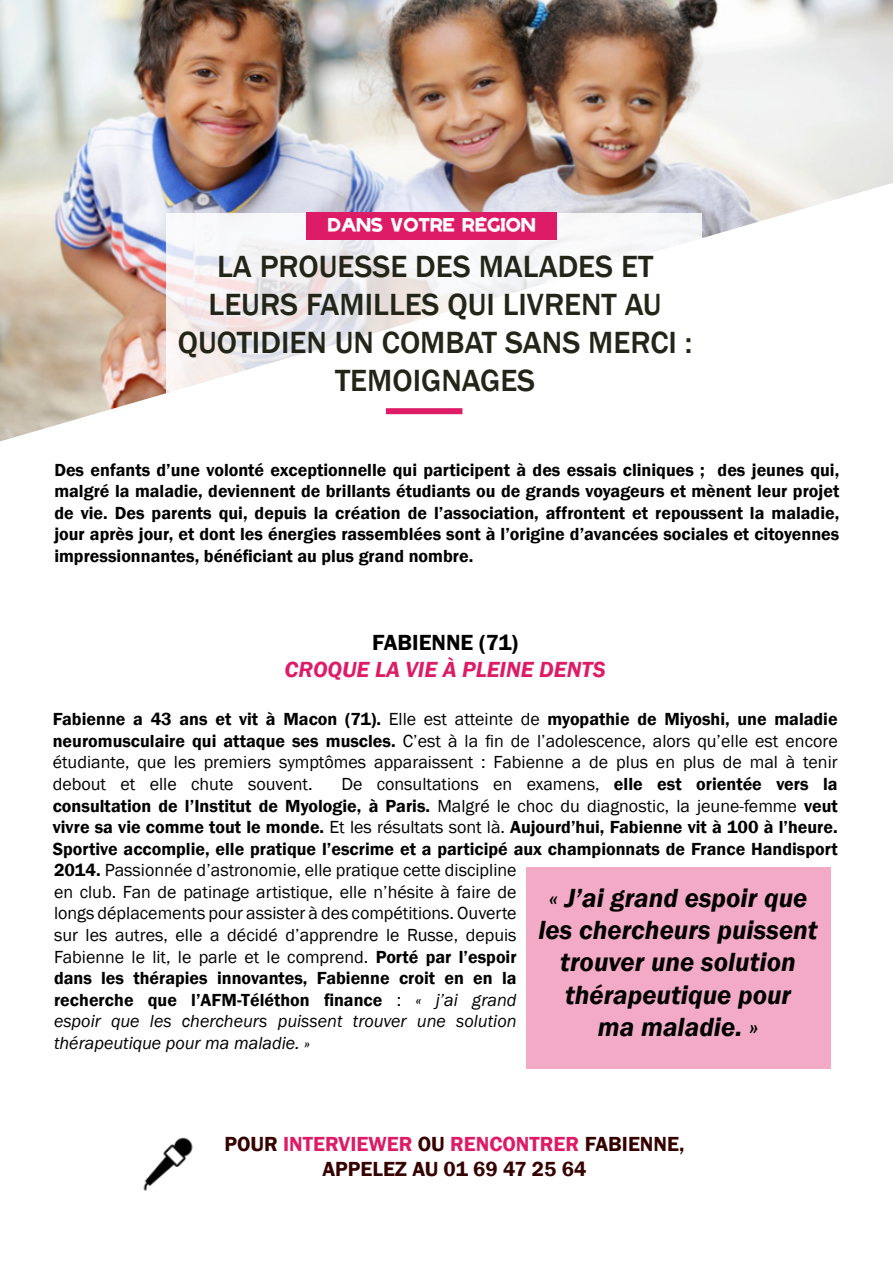
<style>
.page{position:relative;width:893px;height:1263px;background:#fff}
.page>*{position:absolute;margin:0;border:0;box-sizing:border-box;transform-origin:0 0}
.t1{font:500 31.5px/37.8px "Franklin Gothic";color:#222517;text-align:center}
.t2{font:italic 600 27px/32.4px "Franklin Gothic";color:#000;text-align:center}
.t3{font:italic 600 22.5px "Franklin Gothic";color:#dd1b66}
.t4{font:600 22.5px "Franklin Gothic";color:#000}
.t5{font:600 21px/25.2px "Franklin Gothic";color:#350200;text-align:center}
.t6{font:18px/21.6px "Franklin Gothic";color:#000;text-align:justify}
.t7{font:600 18px/21.6px "Franklin Gothic";color:#000;text-align:justify}
.t8{font:700 15px "AFM Telethon";color:#fff}
.s1{font-weight:600}
.s2{font-weight:400}
.s3{font-style:italic}
.s4{color:#dd1b66}
</style>
<div class="page">
<img style="left:0;top:0;width:893px;height:441px">
<div style="left:526px;top:867px;width:304px;height:202px;background:#f2aac6"></div>
<svg style="left:166px;top:213px;width:536px;height:228px"></svg>
<div style="left:306px;top:213px;width:251px;height:27px;background:#dd1b66"></div>
<div style="left:386px;top:408px;width:76px;height:6px;background:#dd1b66"></div>
<img style="left:143px;top:1137px;width:50px;height:54px">
<p class="t8" style="left:328px;top:219px;width:209px">DANS VOTRE RÉGION</p>
<h1 class="t1" style="left:178px;top:248px;width:516px">LA PROUESSE DES MALADES ET<br>LEURS FAMILLES QUI LIVRENT AU<br>QUOTIDIEN UN COMBAT SANS MERCI :<br>TEMOIGNAGES</h1>
<p class="t7" style="left:54px;top:459px;width:786px">Des enfants d’une volonté exceptionnelle qui participent à des essais cliniques ; des jeunes qui, malgré la maladie, deviennent de brillants étudiants ou de grands voyageurs et mènent leur projet de vie. Des parents qui, depuis la création de l’association, affrontent et repoussent la maladie, jour après jour, et dont les énergies rassemblées sont à l’origine d’avancées sociales et citoyennes impressionnantes, bénéficiant au plus grand nombre.</p>
<p class="t4" style="left:372px;top:628px;width:147px">FABIENNE (71)</p>
<p class="t3" style="left:285px;top:654px;width:323px">CROQUE LA VIE À PLEINE DENTS</p>
<p class="t6" style="left:53px;top:709px;width:786px"><span class="s1">Fabienne a 43 ans et vit à Macon (71).</span> Elle est atteinte de <span class="s1">myopathie de Miyoshi, une maladie neuromusculaire qui attaque ses muscles.</span> C’est à la fin de l’adolescence, alors qu’elle est encore étudiante, que les premiers symptômes apparaissent : Fabienne a de plus en plus de mal à tenir debout et elle chute souvent.</p>
<p class="t7" style="left:53px;top:773px;width:786px;text-indent:289px"><span class="s2">De consultations en examens,</span> elle est orientée vers la consultation de l’Institut de Myologie, à Paris. <span class="s2">Malgré le choc du diagnostic, la jeune-femme</span> veut vivre sa vie comme tout le monde. <span class="s2">Et les résultats sont là.</span> Aujourd’hui, Fabienne vit à 100 à l’heure.<br>Sportive accomplie, elle pratique l’escrime et a participé aux championnats de France Handisport</p>
<h2 class="t2" style="left:538px;top:881px;width:281px">« J’ai grand espoir que les chercheurs puissent trouver une solution thérapeutique pour<br>ma maladie. »</h2>
<p class="t6" style="left:54px;top:860px;width:464px"><span class="s1">2014.</span> Passionnée d’astronomie, elle pratique cette discipline en club. Fan de patinage artistique, elle n’hésite à faire de longs déplacements pour assister à des compétitions. Ouverte sur les autres, elle a décidé d’apprendre le Russe, depuis Fabienne le lit, le parle et le comprend. <span class="s1">Porté par l’espoir dans les thérapies innovantes, Fabienne croit en en la recherche que l’AFM-Téléthon finance</span> : <span class="s3">« j’ai grand espoir que les chercheurs puissent trouver une solution thérapeutique pour ma maladie. »</span></p>
<p class="t5" style="left:224px;top:1131px;width:462px">POUR <span class="s4">INTERVIEWER</span> OU <span class="s4">RENCONTRER</span> FABIENNE,<br>APPELEZ AU 01 69 47 25 64</p>
</div>
